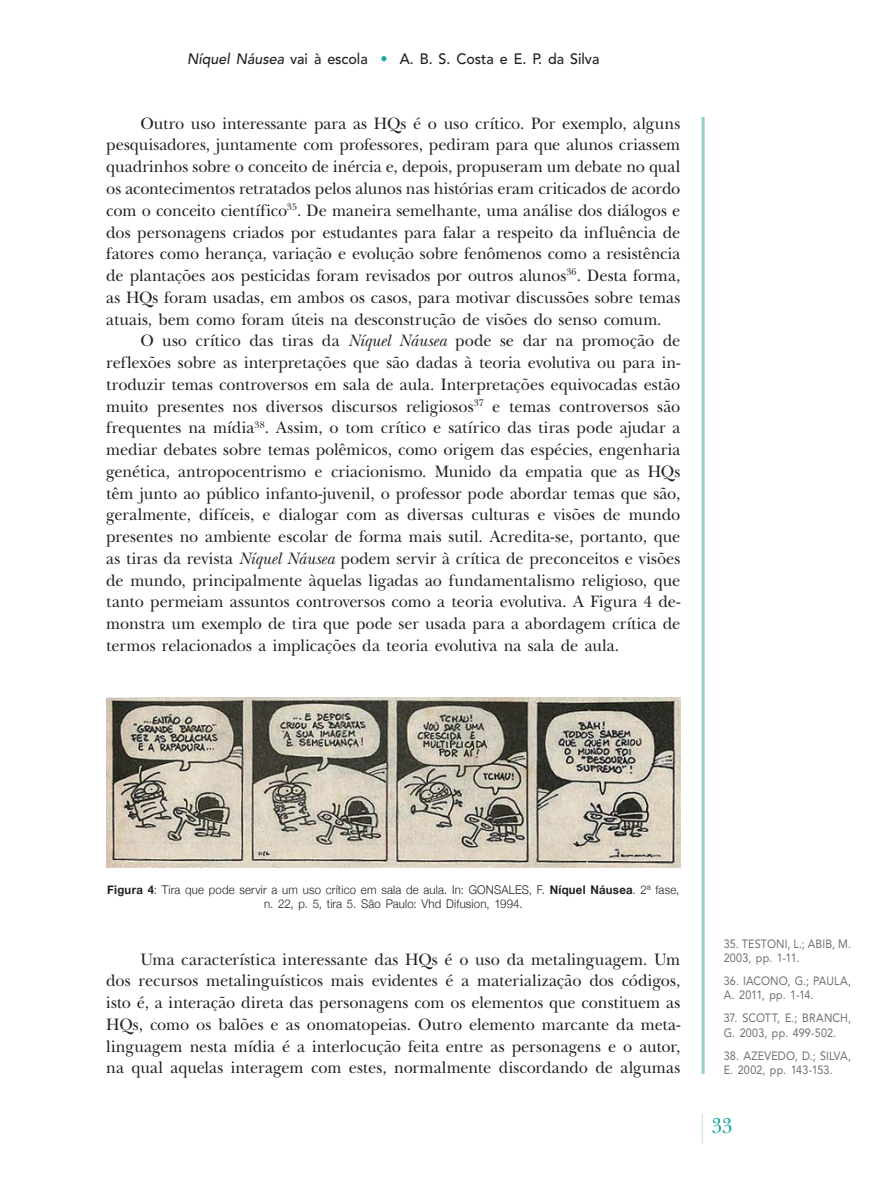
<style>
.page{position:relative;width:893px;height:1191px;background:#fff}
.page>*{position:absolute;margin:0;border:0;box-sizing:border-box;transform-origin:0 0}
.t1{font:22.5px "New Baskerville Std";color:#15a9a1;scale:.9 1}
.t2{font:17.25px/21.8px "New Baskerville Std";color:#231f20;text-align:justify;scale:.95 1}
.t3{font:500 15px "Avenir LT Std";color:#231f20;scale:.95 1}
.t4{font:12px/14.4px "Avenir LT Std";letter-spacing:.01em;color:#6c6d70;scale:.9 1}
.t5{font:300 12px/14.4px "Helvetica Neue";letter-spacing:.015em;color:#231f20;text-align:center;scale:.95 1}
.s1{font-style:italic}
.s2{color:#15a9a1}
.s3{font-weight:700}
</style>
<div class="page">
<hr style="left:702px;top:117px;width:3px;height:957px;background:#98cdcb">
<hr style="left:702px;top:1113px;width:1px;height:30px;background:#d4e9e7">
<img style="left:106px;top:698px;width:574px;height:170px">
<p class="t3" style="left:187px;top:50px;width:435px"><span class="s1">Níquel Náusea</span> vai à escola <span class="s2">•</span> A. B. S. Costa e E. P. da Silva</p>
<p class="t2" style="left:106px;top:112px;width:606px;text-indent:34px">Outro uso interessante para as HQs é o uso crítico. Por exemplo, alguns pesquisadores, juntamente com professores, pediram para que alunos criassem quadrinhos sobre o conceito de inércia e, depois, propuseram um debate no qual os acontecimentos retratados pelos alunos nas histórias eram criticados de acordo com o conceito científico<sup>35</sup>. De maneira semelhante, uma análise dos diálogos e dos personagens criados por estudantes para falar a respeito da influência de fatores como herança, variação e evolução sobre fenômenos como a resistência de plantações aos pesticidas foram revisados por outros alunos<sup>36</sup>. Desta forma, as HQs foram usadas, em ambos os casos, para motivar discussões sobre temas atuais, bem como foram úteis na desconstrução de visões do senso comum.</p>
<p class="t2" style="left:106px;top:330px;width:606px;text-indent:34px">O uso crítico das tiras da <span class="s1">Níquel Náusea</span> pode se dar na promoção de reflexões sobre as interpretações que são dadas à teoria evolutiva ou para in&shy;troduzir temas controversos em sala de aula. Interpretações equivocadas estão muito presentes nos diversos discursos religiosos<sup>37</sup> e temas controversos são frequentes na mídia<sup>38</sup>. Assim, o tom crítico e satírico das tiras pode ajudar a mediar debates sobre temas polêmicos, como origem das espécies, engenharia genética, antropocentrismo e criacionismo. Munido da empatia que as HQs têm junto ao público infanto-juvenil, o professor pode abordar temas que são, geralmente, difíceis, e dialogar com as diversas culturas e visões de mundo presentes no ambiente escolar de forma mais sutil. Acredita-se, portanto, que as tiras da revista <span class="s1">Níquel Náusea</span> podem servir à crítica de preconceitos e visões de mundo, principalmente àquelas ligadas ao fundamentalismo religioso, que tanto permeiam assuntos controversos como a teoria evolutiva. A Figura 4 de&shy;monstra um exemplo de tira que pode ser usada para a abordagem crítica de termos relacionados a implicações da teoria evolutiva na sala de aula.</p>
<p class="t5" style="left:107px;top:881px;width:604px"><span class="s3">Figura 4</span>: Tira que pode servir a um uso crítico em sala de aula. In: GONSALES, F. <span class="s3">Níquel Náusea</span>. 2ª fase, n. 22, p. 5, tira 5. São Paulo: Vhd Difusion, 1994.</p>
<p class="t2" style="left:106px;top:948px;width:606px;text-indent:34px">Uma característica interessante das HQs é o uso da metalinguagem. Um dos recursos metalinguísticos mais evidentes é a materialização dos códigos, isto é, a interação direta das personagens com os elementos que constituem as HQs, como os balões e as onomatopeias. Outro elemento marcante da meta&shy;linguagem nesta mídia é a interlocução feita entre as personagens e o autor, na qual aquelas interagem com estes, normalmente discordando de algumas</p>
<p class="t4" style="left:724px;top:936px;width:29px">35. TESTONI</p>
<p class="t4" style="left:724px;top:936px;width:143px;text-indent:64px">, L.; ABI B, M .<br>2003, pp. 1-11.</p>
<p class="t4" style="left:724px;top:973px;width:44px">36. IACONO</p>
<p class="t4" style="left:724px;top:973px;width:143px;text-indent:64px">, G.; PAULA,<br>A. 2011, pp. 1-14.</p>
<p class="t4" style="left:724px;top:1011px;width:30px">37. SCOTT</p>
<p class="t4" style="left:777px;top:1011px;width:62px">, E.; BRANCH</p>
<p class="t4" style="left:848px;top:1011px;width:5px">,</p>
<p class="t4" style="left:724px;top:1025px;width:126px">G. 2003, pp. 499-502.</p>
<p class="t4" style="left:724px;top:1048px;width:47px">38. AZEVEDO</p>
<p class="t4" style="left:795px;top:1048px;width:35px">, D.; SILV</p>
<p class="t4" style="left:840px;top:1048px;width:14px">A,</p>
<p class="t4" style="left:724px;top:1062px;width:123px">E. 2002, pp. 143-153.</p>
<h1 class="t1" style="left:711px;top:1113px;width:25px">33</h1>
</div>
